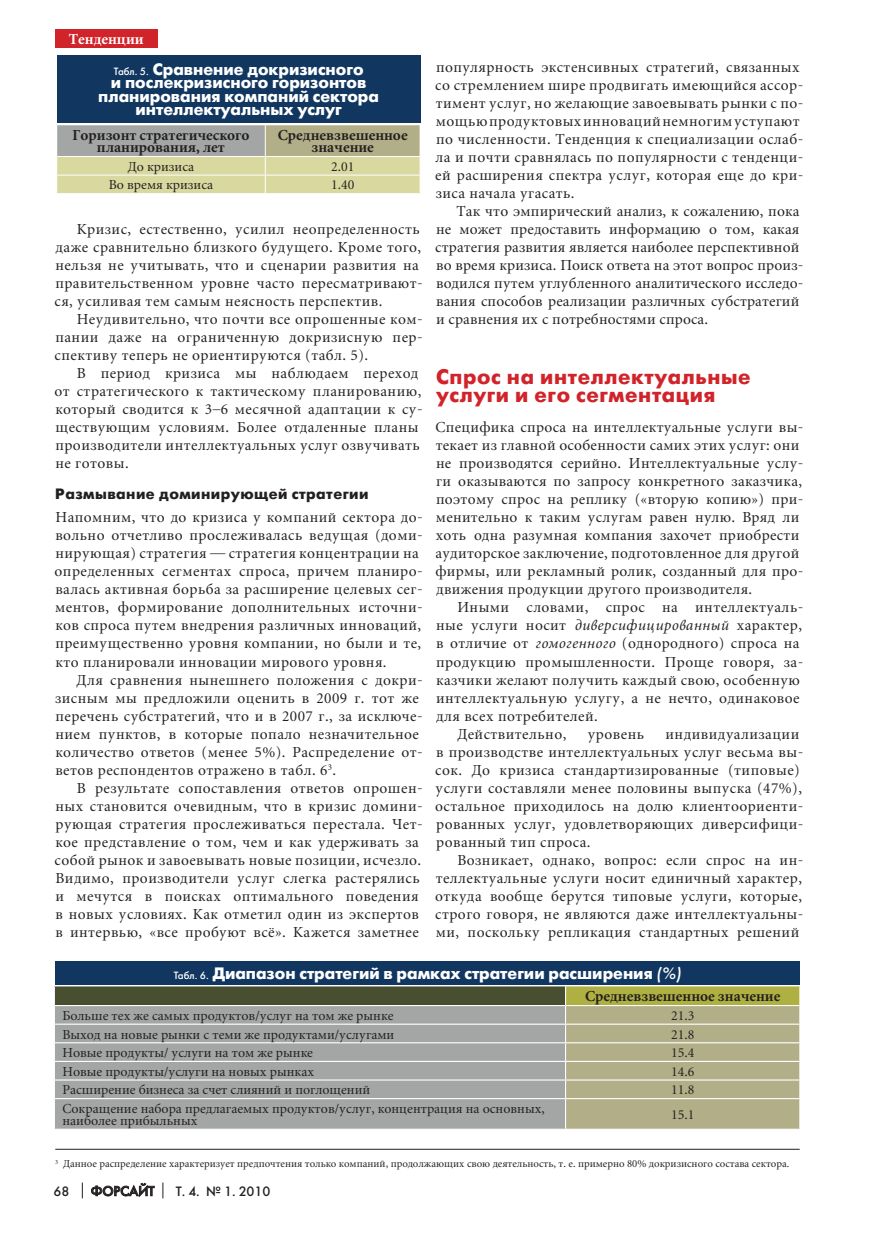
<style>
.page{position:relative;width:872px;height:1234px;background:#fff}
.page>*{position:absolute;margin:0;border:0;box-sizing:border-box;transform-origin:0 0}
.t1{font:700 21px/18px "Futura Futuris C";letter-spacing:.03em;color:#d1232a}
.t2{font:700 16.5px/13.5px "Futura Futuris C";color:#fff;text-align:center}
.t3{font:15px/18px "Miniature";letter-spacing:.03em;color:#231f20}
.t4{font:15px/18px "Miniature";letter-spacing:.01em;color:#231f20}
.t5{font:700 15px/12px "Miniature";color:#231f20;text-align:center}
.t6{font:700 15px "Futura Futuris C";letter-spacing:.03em;color:#231f20}
.t7{font:700 15px "Miniature";color:#fff}
.t8{font:13.5px/12px "Miniature";color:#231f20}
.t9{font:13.5px "Futura Futuris C";color:#231f20}
.t10{font:10.5px "Miniature";color:#231f20}
.s1{font-weight:400;font-size:10.5px}
.s2{font-style:italic}
.s3{font-weight:400;font-style:italic}
</style>
<div class="page">
<svg style="left:82px;top:1182px;width:1px;height:15px"></svg>
<svg style="left:162px;top:1182px;width:1px;height:15px"></svg>
<svg style="left:91px;top:1182px;width:64px;height:15px"></svg>
<div style="left:55px;top:30px;width:102px;height:18px;background:#d1232a"></div>
<div style="left:57px;top:125px;width:208px;height:31px;background:#a3a6a5"></div>
<div style="left:265px;top:125px;width:155px;height:31px;background:#b1ae88"></div>
<hr style="left:265px;top:125px;width:1px;height:31px;background:#fff">
<svg style="left:56px;top:156px;width:364px;height:37px;background:#dadaa4"></svg>
<div style="left:57px;top:55px;width:363px;height:67px;background:#113760"></div>
<div style="left:54px;top:985px;width:511px;height:20px;background:#484e30"></div>
<div style="left:55px;top:1006px;width:510px;height:122px;background:#a3a6a5"></div>
<hr style="left:54px;top:985px;width:511px;height:1px;background:#fff">
<hr style="left:54px;top:1004px;width:511px;height:1px;background:#fff">
<hr style="left:54px;top:1023px;width:511px;height:1px;background:#fff">
<hr style="left:54px;top:1041px;width:511px;height:2px;background:#fff">
<hr style="left:54px;top:1060px;width:511px;height:1px;background:#fff">
<hr style="left:54px;top:1079px;width:511px;height:1px;background:#fff">
<svg style="left:54px;top:986px;width:1px;height:95px"></svg>
<svg style="left:565px;top:986px;width:235px;height:142px;background:#b5b285"></svg>
<hr style="left:54px;top:1097px;width:511px;height:1px;background:#fff">
<hr style="left:565px;top:1097px;width:235px;height:1px;background:#fff">
<hr style="left:565px;top:1098px;width:1px;height:30px;background:#fff">
<hr style="left:799px;top:1098px;width:1px;height:30px;background:#fff">
<div style="left:56px;top:960px;width:743px;height:24px;background:#113760"></div>
<hr style="left:55px;top:1148px;width:744px;height:1px;background:#231f20">
<p class="t7" style="left:69px;top:31px;width:76px">Тенденции</p>
<p class="t2" style="left:98px;top:63px;width:282px"><span class="s1">Табл. 5.</span> Сравнение докризисного<br>и послекризисного горизонтов планирования компаний сектора интеллектуальных услуг</p>
<p class="t5" style="left:72px;top:130px;width:179px">Горизонт стратегического планирования, лет</p>
<p class="t5" style="left:278px;top:130px;width:131px">Средневзвешенное значение</p>
<p class="t8" style="left:128px;top:161px;width:68px">До кризиса</p>
<p class="t8" style="left:331px;top:161px;width:25px">2.01</p>
<p class="t8" style="left:109px;top:180px;width:106px">Во время кризиса</p>
<p class="t8" style="left:331px;top:180px;width:25px">1.40</p>
<p class="t3" style="left:55px;top:221px;width:369px;text-indent:22px">Кризис, естественно, усилил неопределенность даже сравнительно близкого будущего. Кроме того, нельзя не учитывать, что и сценарии развития на правительственном уровне часто пересматривают&shy;ся, усиливая тем самым неясность перспектив.</p>
<p class="t3" style="left:55px;top:311px;width:369px;text-align:justify;text-indent:22px">Неудивительно, что почти все опрошенные ком&shy;пании даже на ограниченную докризисную пер&shy;спективу теперь не ориентируются (табл. 5).</p>
<p class="t3" style="left:55px;top:365px;width:370px;text-indent:22px">В период кризиса мы наблюдаем переход от стратегического к тактическому планированию, который сводится к 3–6 месячной адаптации к су&shy;ществующим условиям. Более отдаленные планы производители интеллектуальных услуг озвучивать не готовы.</p>
<p class="t6" style="left:55px;top:485px;width:315px">Размывание доминирующей стратегии</p>
<p class="t3" style="left:55px;top:509px;width:370px">Напомним, что до кризиса у компаний сектора до&shy;вольно отчетливо прослеживалась ведущая (доми&shy;нирующая) стратегия — стратегия концентрации на определенных сегментах спроса, причем планиро&shy;валась активная борьба за расширение целевых сег&shy;ментов, формирование дополнительных источни&shy;ков спроса путем внедрения различных инноваций, преимущественно уровня компании, но были и те, кто планировали инновации мирового уровня.</p>
<p class="t3" style="left:55px;top:671px;width:369px;text-indent:22px">Для сравнения нынешнего положения с докри&shy;зисным мы предложили оценить в 2009 г. тот же перечень субстратегий, что и в 2007 г., за исключе&shy;нием пунктов, в которые попало незначительное количество ответов (менее 5%). Распределение от&shy;ветов респондентов отражено в табл. 6<sup>3</sup>.</p>
<p class="t3" style="left:55px;top:779px;width:369px;text-indent:22px">В результате сопоставления ответов опрошен&shy;ных становится очевидным, что в кризис домини&shy;рующая стратегия прослеживаться перестала. Чет&shy;кое представление о том, чем и как удерживать за собой рынок и завоевывать новые позиции, исчезло.<br>Видимо, производители услуг слегка растерялись и мечутся в поисках оптимального поведения в новых условиях. Как отметил один из экспертов в интервью, «все пробуют всё». Кажется заметнее</p>
<p class="t3" style="left:435px;top:59px;width:370px">популярность экстенсивных стратегий, связанных со стремлением шире продвигать имеющийся ассор&shy;тимент услуг, но желающие завоевывать рынки с по&shy;мощью продуктовых инноваций немногим уступают по численности. Тенденция к специализации ослаб&shy;ла и почти сравнялась по популярности с тенденци&shy;ей расширения спектра услуг, которая еще до кри&shy;зиса начала угасать.</p>
<p class="t4" style="left:435px;top:203px;width:369px;text-indent:21px">Так что эмпирический анализ, к сожалению, пока не может предоставить информацию о том, какая стратегия развития является наиболее перспективной во время кризиса. Поиск ответа на этот вопрос произ&shy;водился путем углубленного аналитического исследо&shy;вания способов реализации различных субстратегий и сравнения их с потребностями спроса.</p>
<h1 class="t1" style="left:436px;top:368px;width:316px">Спрос на интеллектуальные услуги и его сегментация</h1>
<p class="t3" style="left:435px;top:419px;width:369px">Специфика спроса на интеллектуальные услуги вы&shy;текает из главной особенности самих этих услуг: они не производятся серийно. Интеллектуальные услу&shy;ги оказываются по запросу конкретного заказчика, поэтому спрос на реплику («вторую копию») при&shy;менительно к таким услугам равен нулю. Вряд ли хоть одна разумная компания захочет приобрести аудиторское заключение, подготовленное для другой фирмы, или рекламный ролик, созданный для про&shy;движения продукции другого производителя.</p>
<p class="t3" style="left:457px;top:599px;width:347px">Иными словами, спрос на интеллектуаль-</p>
<p class="t3" style="left:436px;top:617px;width:367px">ные услуги носит <span class="s2">диверсифицированный</span> характер,</p>
<p class="t3" style="left:436px;top:635px;width:365px">в отличие от <span class="s2">гомогенного</span> (однородного) спроса на</p>
<p class="t3" style="left:436px;top:653px;width:369px">продукцию промышленности. Проще говоря, за-</p>
<p class="t3" style="left:436px;top:671px;width:365px">казчики желают получить каждый свою, особенную</p>
<p class="t3" style="left:436px;top:689px;width:365px">интеллектуальную услугу, а не нечто, одинаковое</p>
<p class="t3" style="left:436px;top:707px;width:163px">для всех потребителей.</p>
<p class="t3" style="left:457px;top:725px;width:111px">Действительно,</p>
<p class="t3" style="left:588px;top:725px;width:58px">уровень</p>
<p class="t3" style="left:435px;top:725px;width:369px;text-indent:230px">индивидуализации в производстве интеллектуальных услуг весьма вы&shy;сок. До кризиса стандартизированные (типовые) услуги составляли менее половины выпуска (47%), остальное приходилось на долю клиентоориенти&shy;рованных услуг, удовлетворяющих диверсифици&shy;рованный тип спроса.</p>
<p class="t3" style="left:435px;top:851px;width:370px;text-align:justify;text-indent:22px">Возникает, однако, вопрос: если спрос на ин&shy;теллектуальные услуги носит единичный характер, откуда вообще берутся типовые услуги, которые, строго говоря, не являются даже интеллектуальны&shy;ми, поскольку репликация стандартных решений</p>
<p class="t2" style="left:174px;top:966px;width:509px"><span class="s1">Табл. 6.</span> Диапазон стратегий в рамках стратегии расширения <span class="s3">(%)</span></p>
<p class="t5" style="left:585px;top:990px;width:197px">Средневзвешенное значение</p>
<p class="t8" style="left:62px;top:1009px;width:332px">Больше тех же самых продуктов/услуг на том же рынке</p>
<p class="t8" style="left:671px;top:1009px;width:25px">21.3</p>
<p class="t8" style="left:62px;top:1028px;width:333px">Выход на новые рынки с теми же продуктами/услугами</p>
<p class="t8" style="left:671px;top:1028px;width:25px">21.8</p>
<p class="t8" style="left:62px;top:1047px;width:252px">Новые продукты/ услуги на том же рынке</p>
<p class="t8" style="left:671px;top:1047px;width:25px">15.4</p>
<p class="t8" style="left:62px;top:1065px;width:253px">Новые продукты/услуги на новых рынках</p>
<p class="t8" style="left:671px;top:1065px;width:25px">14.6</p>
<p class="t8" style="left:62px;top:1084px;width:309px">Расширение бизнеса за счет слияний и поглощений</p>
<p class="t8" style="left:671px;top:1084px;width:25px">11.8</p>
<p class="t8" style="left:62px;top:1102px;width:484px">Сокращение набора предлагаемых продуктов/услуг, концентрация на основных, наиболее прибыльных</p>
<p class="t8" style="left:671px;top:1108px;width:25px">15.1</p>
<p class="t10" style="left:55px;top:1158px;width:735px"><sup>3</sup> Данное распределение характеризует предпочтения только компаний, продолжающих свою деятельность, т. е. примерно 80% докризисного состава сектора.</p>
<p class="t9" style="left:54px;top:1182px;width:17px">68</p>
<p class="t9" style="left:91px;top:1182px;width:65px">Форсайт</p>
<p class="t9" style="left:176px;top:1182px;width:96px">Т. 4. № 1. 2010</p>
</div>
